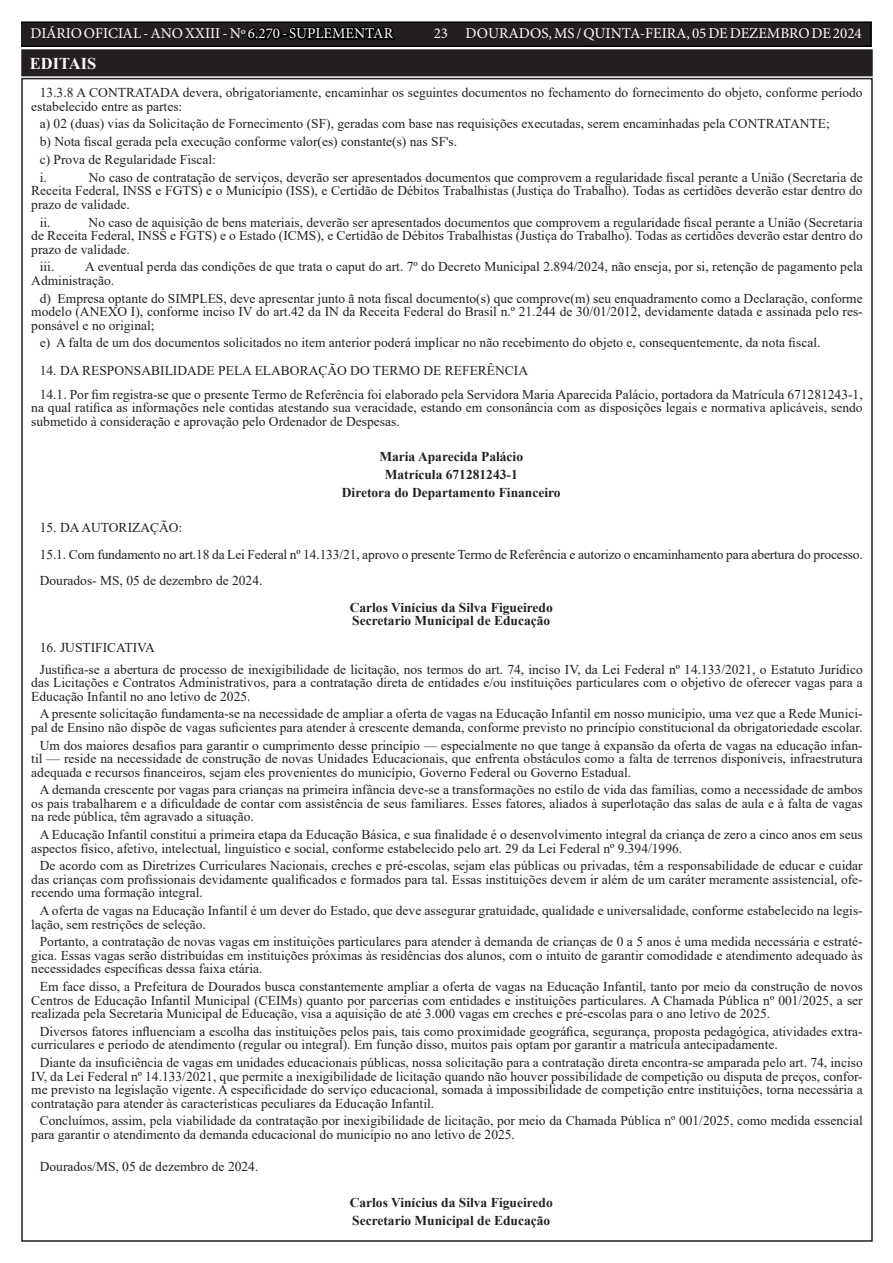
<style>
.page{position:relative;width:893px;height:1263px;background:#fff}
.page>*{position:absolute;margin:0;border:0;box-sizing:border-box;transform-origin:0 0}
.TEXTO{font:700 16.5px "Times New Roman";color:#fdfaf8}
.t1{font:15px "Minion Pro";color:#fff}
.TEXTO-2{font:13.5px/13.5px "Times New Roman";color:#231f20;text-align:justify}
.TEXTO-3{font:700 13.5px "Times New Roman";color:#231f20}
.s1{color:#000}
</style>
<div class="page">
<div style="left:21px;top:22px;width:850px;height:24px;background:#231f20"></div>
<div style="left:21px;top:21px;width:851px;height:26px;border:2px solid #000"></div>
<div style="left:23px;top:51px;width:848px;height:23px;background:#231f20"></div>
<div style="left:21px;top:49px;width:852px;height:27px;border:4px solid #231f20"></div>
<p class="t1" style="left:31px;top:24px;width:364px">DIÁRIO OFICIAL - ANO XXIII - Nº <span class="s1">6.270 - SUPLEMENTAR</span></p>
<p class="t1" style="left:434px;top:24px;width:430px">23 DOURADOS, MS / QUINTA-FEIRA, 05 DE DEZEMBRO DE 2024</p>
<p class="TEXTO" style="left:30px;top:52px;width:68px">EDITAIS</p>
<p class="TEXTO-2" style="left:31px;top:86px;width:833px;text-indent:9px">13.3.8 A CONTRATADA devera, obrigatoriamente, encaminhar os seguintes documentos no fechamento do fornecimento do objeto, conforme período estabelecido entre as partes:</p>
<p class="TEXTO-2" style="left:40px;top:117px;width:791px">a) 02 (duas) vias da Solicitação de Fornecimento (SF), geradas com base nas requisições executadas, serem encaminhadas pela CONTRATANTE;</p>
<p class="TEXTO-2" style="left:40px;top:135px;width:419px">b) Nota fiscal gerada pela execução conforme valor(es) constante(s) nas SF's.</p>
<p class="TEXTO-2" style="left:40px;top:152px;width:178px">c) Prova de Regularidade Fiscal:</p>
<p class="TEXTO-2" style="left:40px;top:170px;width:9px">i.</p>
<p class="TEXTO-2" style="left:31px;top:170px;width:833px;text-indent:58px">No caso de contratação de serviços, deverão ser apresentados documentos que comprovem a regularidade fiscal perante a União (Secretaria de Receita Federal, INSS e FGTS) e o Município (ISS), e Certidão de Débitos Trabalhistas (Justiça do Trabalho). Todas as certidões deverão estar dentro do prazo de validade.</p>
<p class="TEXTO-2" style="left:40px;top:215px;width:12px">ii.</p>
<p class="TEXTO-2" style="left:31px;top:215px;width:833px;text-indent:57px">No caso de aquisição de bens materiais, deverão ser apresentados documentos que comprovem a regularidade fiscal perante a União (Secretaria de Receita Federal, INSS e FGTS) e o Estado (ICMS), e Certidão de Débitos Trabalhistas (Justiça do Trabalho). Todas as certidões deverão estar dentro do prazo de validade.</p>
<p class="TEXTO-2" style="left:40px;top:260px;width:16px">iii.</p>
<p class="TEXTO-2" style="left:31px;top:260px;width:833px;text-indent:54px">A eventual perda das condições de que trata o caput do art. 7º do Decreto Municipal 2.894/2024, não enseja, por si, retenção de pagamento pela<br>Administração.</p>
<p class="TEXTO-2" style="left:31px;top:291px;width:833px;text-indent:9px">d) Empresa optante do SIMPLES, deve apresentar junto ã nota fiscal documento(s) que comprove(m) seu enquadramento como a Declaração, conforme modelo (ANEXO I), conforme inciso IV do art.42 da IN da Receita Federal do Brasil n.º 21.244 de 30/01/2012, devidamente datada e assinada pelo res&shy;ponsável e no original;</p>
<p class="TEXTO-2" style="left:40px;top:336px;width:782px">e) A falta de um dos documentos solicitados no item anterior poderá implicar no não recebimento do objeto e, consequentemente, da nota fiscal.</p>
<p class="TEXTO-2" style="left:40px;top:364px;width:490px">14. DA RESPONSABILIDADE PELA ELABORAÇÃO DO TERMO DE REFERÊNCIA</p>
<p class="TEXTO-2" style="left:31px;top:387px;width:833px;text-indent:9px">14.1. Por fim registra-se que o presente Termo de Referência foi elaborado pela Servidora Maria Aparecida Palácio, portadora da Matrícula 671281243-1, na qual ratifica as informações nele contidas atestando sua veracidade, estando em consonância com as disposições legais e normativa aplicáveis, sendo submetido à consideração e aprovação pelo Ordenador de Despesas.</p>
<p class="TEXTO-3" style="left:379px;top:447px;width:145px">Maria Aparecida Palácio</p>
<p class="TEXTO-3" style="left:385px;top:465px;width:135px">Matrícula 671281243-1</p>
<p class="TEXTO-3" style="left:342px;top:482px;width:220px">Diretora do Departamento Financeiro</p>
<p class="TEXTO-2" style="left:40px;top:521px;width:144px">15. DA AUTORIZAÇÃO:</p>
<p class="TEXTO-2" style="left:40px;top:547px;width:825px">15.1. Com fundamento no art.18 da Lei Federal nº 14.133/21, aprovo o presente Termo de Referência e autorizo o encaminhamento para abertura do processo.</p>
<p class="TEXTO-2" style="left:40px;top:574px;width:224px">Dourados- MS, 05 de dezembro de 2024.</p>
<p class="TEXTO-3" style="left:350px;top:598px;width:205px">Carlos Vinícius da Silva Figueiredo</p>
<p class="TEXTO-3" style="left:352px;top:611px;width:200px">Secretario Municipal de Educação</p>
<p class="TEXTO-2" style="left:40px;top:640px;width:117px">16. JUSTIFICATIVA</p>
<p class="TEXTO-2" style="left:31px;top:662px;width:833px;text-indent:9px">Justifica-se a abertura de processo de inexigibilidade de licitação, nos termos do art. 74, inciso IV, da Lei Federal nº 14.133/2021, o Estatuto Jurídico das Licitações e Contratos Administrativos, para a contratação direta de entidades e/ou instituições particulares com o objetivo de oferecer vagas para a Educação Infantil no ano letivo de 2025.</p>
<p class="TEXTO-2" style="left:31px;top:707px;width:833px;text-align:right">A presente solicitação fundamenta-se na necessidade de ampliar a oferta de vagas na Educação Infantil em nosso município, uma vez que a Rede Munici&shy;pal de Ensino não dispõe de vagas suficientes para atender à crescente demanda, conforme previsto no princípio constitucional da obrigatoriedade escolar.</p>
<p class="TEXTO-2" style="left:31px;top:738px;width:833px;text-indent:9px">Um dos maiores desafios para garantir o cumprimento desse princípio — especialmente no que tange à expansão da oferta de vagas na educação infan&shy;til — reside na necessidade de construção de novas Unidades Educacionais, que enfrenta obstáculos como a falta de terrenos disponíveis, infraestrutura adequada e recursos financeiros, sejam eles provenientes do município, Governo Federal ou Governo Estadual.</p>
<p class="TEXTO-2" style="left:31px;top:783px;width:833px;text-indent:9px">A demanda crescente por vagas para crianças na primeira infância deve-se a transformações no estilo de vida das famílias, como a necessidade de ambos os pais trabalharem e a dificuldade de contar com assistência de seus familiares. Esses fatores, aliados à superlotação das salas de aula e à falta de vagas na rede pública, têm agravado a situação.</p>
<p class="TEXTO-2" style="left:31px;top:827px;width:833px;text-indent:9px">A Educação Infantil constitui a primeira etapa da Educação Básica, e sua finalidade é o desenvolvimento integral da criança de zero a cinco anos em seus aspectos físico, afetivo, intelectual, linguístico e social, conforme estabelecido pelo art. 29 da Lei Federal nº 9.394/1996.</p>
<p class="TEXTO-2" style="left:31px;top:859px;width:833px;text-indent:9px">De acordo com as Diretrizes Curriculares Nacionais, creches e pré-escolas, sejam elas públicas ou privadas, têm a responsabilidade de educar e cuidar das crianças com profissionais devidamente qualificados e formados para tal. Essas instituições devem ir além de um caráter meramente assistencial, ofe&shy;recendo uma formação integral.</p>
<p class="TEXTO-2" style="left:31px;top:903px;width:833px;text-indent:9px">A oferta de vagas na Educação Infantil é um dever do Estado, que deve assegurar gratuidade, qualidade e universalidade, conforme estabelecido na legis&shy;lação, sem restrições de seleção.</p>
<p class="TEXTO-2" style="left:31px;top:935px;width:833px;text-indent:9px">Portanto, a contratação de novas vagas em instituições particulares para atender à demanda de crianças de 0 a 5 anos é uma medida necessária e estraté&shy;gica. Essas vagas serão distribuídas em instituições próximas às residências dos alunos, com o intuito de garantir comodidade e atendimento adequado às necessidades específicas dessa faixa etária.</p>
<p class="TEXTO-2" style="left:31px;top:979px;width:833px;text-indent:9px">Em face disso, a Prefeitura de Dourados busca constantemente ampliar a oferta de vagas na Educação Infantil, tanto por meio da construção de novos Centros de Educação Infantil Municipal (CEIMs) quanto por parcerias com entidades e instituições particulares. A Chamada Pública nº 001/2025, a ser realizada pela Secretaria Municipal de Educação, visa a aquisição de até 3.000 vagas em creches e pré-escolas para o ano letivo de 2025.</p>
<p class="TEXTO-2" style="left:31px;top:1024px;width:833px;text-indent:9px">Diversos fatores influenciam a escolha das instituições pelos pais, tais como proximidade geográfica, segurança, proposta pedagógica, atividades extra&shy;curriculares e período de atendimento (regular ou integral). Em função disso, muitos pais optam por garantir a matrícula antecipadamente.</p>
<p class="TEXTO-2" style="left:31px;top:1055px;width:833px;text-indent:9px">Diante da insuficiência de vagas em unidades educacionais públicas, nossa solicitação para a contratação direta encontra-se amparada pelo art. 74, inciso IV, da Lei Federal nº 14.133/2021, que permite a inexigibilidade de licitação quando não houver possibilidade de competição ou disputa de preços, confor&shy;me previsto na legislação vigente. A especificidade do serviço educacional, somada à impossibilidade de competição entre instituições, torna necessária a contratação para atender às características peculiares da Educação Infantil.</p>
<p class="TEXTO-2" style="left:31px;top:1114px;width:833px;text-indent:9px">Concluímos, assim, pela viabilidade da contratação por inexigibilidade de licitação, por meio da Chamada Pública nº 001/2025, como medida essencial para garantir o atendimento da demanda educacional do município no ano letivo de 2025.</p>
<p class="TEXTO-2" style="left:40px;top:1160px;width:220px">Dourados/MS, 05 de dezembro de 2024.</p>
<p class="TEXTO-3" style="left:350px;top:1193px;width:205px">Carlos Vinícius da Silva Figueiredo</p>
<p class="TEXTO-3" style="left:352px;top:1210px;width:200px">Secretario Municipal de Educação</p>
</div>
